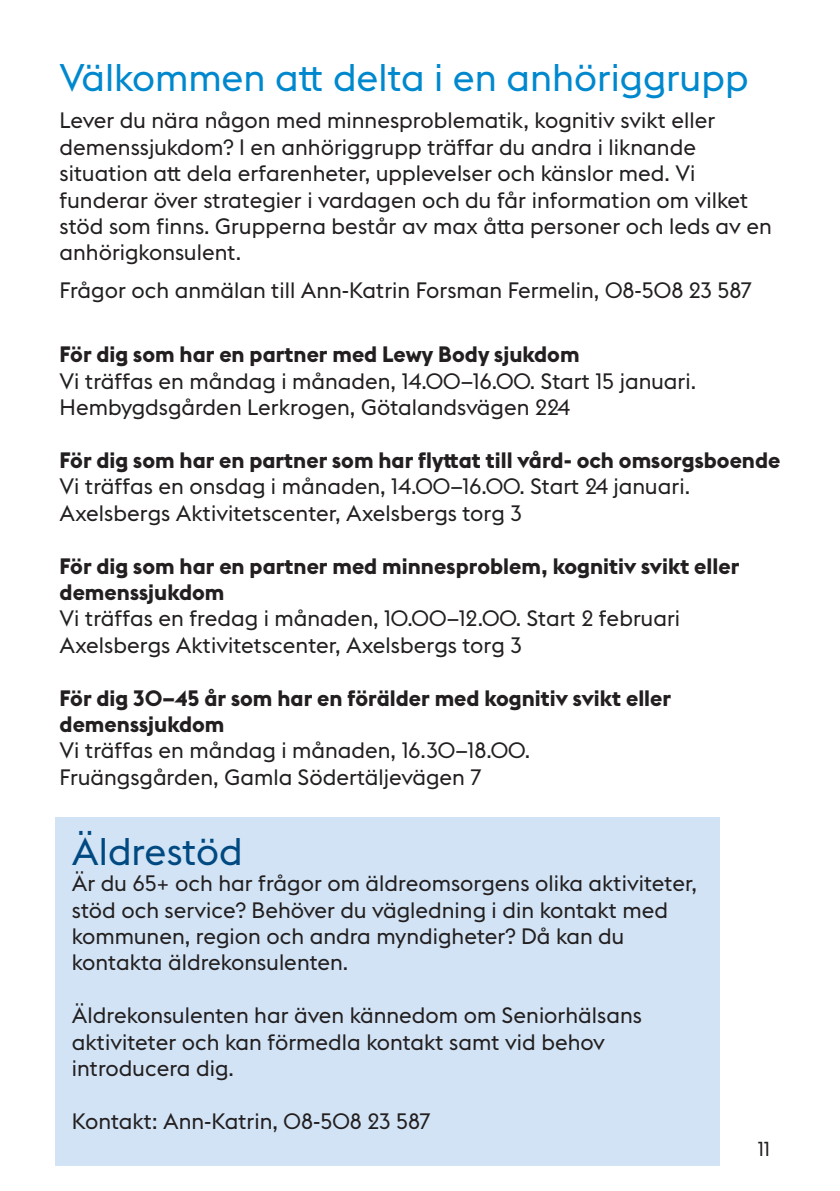
<style>
.page{position:relative;width:840px;height:1191px;background:#fff}
.page>*{position:absolute;margin:0;border:0;box-sizing:border-box;transform-origin:0 0}
.t1{font:38px "Stockholm Type";color:#0088ce}
.t2{font:38px "Stockholm Type";color:#004981}
.t3{font:22px/26.4px "Stockholm Type";color:#231f20}
.t4{font:700 22px "Stockholm Type";color:#231f20}
.t5{font:20px "Stockholm Type";color:#231f20}
.s1{font-weight:700}
</style>
<div class="page">
<div style="left:55px;top:816px;width:665px;height:349px;background:#d1e3f4"></div>
<p class="t1" style="left:60px;top:51px;width:690px">Välkommen att delta i en anhöriggrupp</p>
<p class="t3" style="left:60px;top:106px;width:713px">Lever du nära någon med minnesproblematik, kognitiv svikt eller demenssjukdom? I en anhöriggrupp träffar du andra i liknande situation att dela erfarenheter, upplevelser och känslor med. Vi funderar över strategier i vardagen och du får information om vilket stöd som finns. Grupperna består av max åtta personer och leds av en anhörigkonsulent.</p>
<p class="t3" style="left:60px;top:276px;width:693px">Frågor och anmälan till Ann-Katrin Forsman Fermelin, 08-508 23 587</p>
<p class="t3" style="left:60px;top:340px;width:637px"><span class="s1">För dig som har en partner med Lewy Body sjukdom<br></span>Vi träffas en måndag i månaden, 14.00–16.00. Start 15 januari.<br>Hembygdsgården Lerkrogen, Götalandsvägen 224</p>
<p class="t4" style="left:60px;top:444px;width:722px">För dig som har en partner som har flyttat till vård- och omsorgsboende</p>
<p class="t3" style="left:60px;top:472px;width:631px">Vi träffas en onsdag i månaden, 14.00–16.00. Start 24 januari.<br>Axelsbergs Aktivitetscenter, Axelsbergs torg 3</p>
<p class="t3" style="left:60px;top:551px;width:681px"><span class="s1">För dig som har en partner med minnesproblem, kognitiv svikt eller demenssjukdom<br></span>Vi träffas en fredag i månaden, 10.00–12.00. Start 2 februari Axelsbergs Aktivitetscenter, Axelsbergs torg 3</p>
<p class="t3" style="left:60px;top:683px;width:612px"><span class="s1">För dig 30–45 år som har en förälder med kognitiv svikt eller demenssjukdom<br></span>Vi träffas en måndag i månaden, 16.30–18.00.<br>Fruängsgården, Gamla Södertäljevägen 7</p>
<p class="t2" style="left:72px;top:825px;width:172px">Äldrestöd</p>
<p class="t3" style="left:72px;top:869px;width:626px">Är du 65+ och har frågor om äldreomsorgens olika aktiviteter, stöd och service? Behöver du vägledning i din kontakt med kommunen, region och andra myndigheter? Då kan du</p>
<p class="t3" style="left:72px;top:948px;width:278px">kontakta äldrekonsulenten.</p>
<p class="t3" style="left:72px;top:1001px;width:571px">Äldrekonsulenten har även kännedom om Seniorhälsans</p>
<p class="t3" style="left:72px;top:1027px;width:534px">aktiviteter och kan förmedla kontakt samt vid behov</p>
<p class="t3" style="left:72px;top:1054px;width:163px">introducera dig.</p>
<p class="t3" style="left:72px;top:1106px;width:360px">Kontakt: Ann-Katrin, 08-508 23 587</p>
<p class="t5" style="left:757px;top:1135px;width:14px">11</p>
</div>
